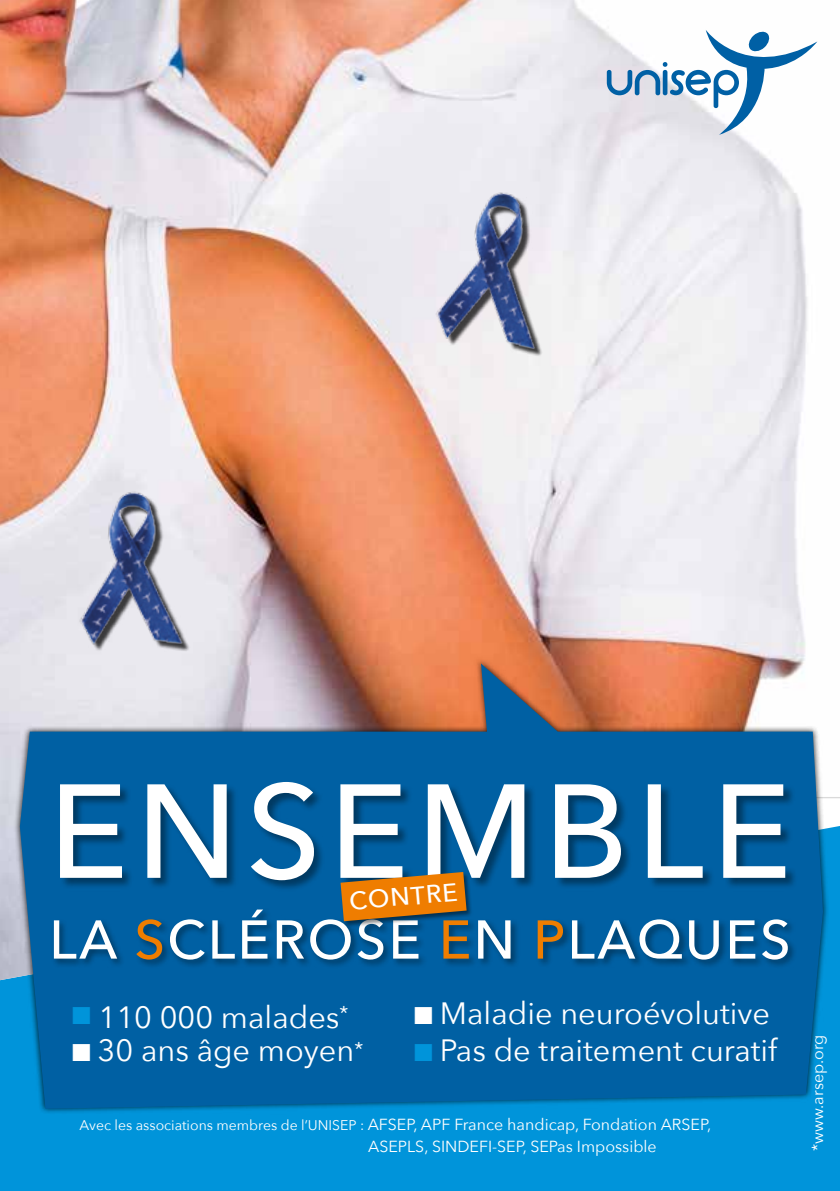
<style>
.page{position:relative;width:840px;height:1191px;background:#fff}
.page>*{position:absolute;margin:0;border:0;box-sizing:border-box;transform-origin:0 0}
.t1{font:500 132px "Avenir Next";letter-spacing:.06em;color:#fff}
.t2{font:500 54px "Avenir Next";letter-spacing:.04em;color:#fff}
.t3{font:30.8px "Avenir Next";color:#fff}
.t4{font:500 25.2px "Avenir Next";color:#fff}
.t5{font:16px/22px "Avenir Next";color:#fff}
.s1{color:#ef7d00}
.s2{color:#0094da}
.s3{font-size:14px}
</style>
<div class="page">
<div style="left:0;top:760px;width:839px;height:431px;background:#0094da"></div>
<img style="left:0;top:0;width:839px;height:980px">
<img style="left:418px;top:176px;width:152px;height:197px">
<img style="left:67px;top:482px;width:131px;height:176px">
<svg style="left:606px;top:30px;width:210px;height:105px"></svg>
<div style="left:14px;top:658px;width:814px;height:456px;background:#000;opacity:.75"></div>
<svg style="left:20px;top:663px;width:802px;height:445px;background:#3271a0"></svg>
<div style="left:60px;top:782px;width:736px;height:109px;background:#000;opacity:.4"></div>
<div style="left:51px;top:907px;width:746px;height:61px;background:#000;opacity:.4"></div>
<div style="left:339px;top:871px;width:134px;height:57px;background:#000;opacity:.5"></div>
<svg style="left:340px;top:872px;width:126px;height:49px;background:#b8701b"></svg>
<h1 class="t1" style="left:49px;top:719px;width:743px">ENSEMBLE</h1>
<h2 class="t2" style="left:49px;top:894px;width:742px">LA <span class="s1">S</span>CLÉROSE <span class="s1">E</span>N <span class="s1">P</span>LAQUES</h2>
<h3 class="t4" style="left:347px;top:879px;width:110px;rotate:-5deg">CONTRE</h3>
<h3 class="t3" style="left:414px;top:987px;width:357px">■ Maladie neuroévolutive</h3>
<h3 class="t3" style="left:414px;top:1024px;width:364px"><span class="s2">■</span> Pas de traitement curatif</h3>
<h3 class="t3" style="left:72px;top:990px;width:278px"><span class="s2">■</span> 110 000 malades<sup>*</sup></h3>
<h3 class="t3" style="left:72px;top:1024px;width:292px">■ 30 ans âge moyen<sup>*</sup></h3>
<p class="t5" style="left:805px;top:1151px;width:118px;rotate:-90deg">*www.arsep.org</p>
<p class="t5" style="left:368px;top:1113px;width:344px;text-indent:-288px"><span class="s3">Avec les associations membres de l’UNISEP :</span> AFSEP, APF France handicap, Fondation ARSEP,<br>ASEPLS, SINDEFI-SEP, SEPas Impossible</p>
</div>
